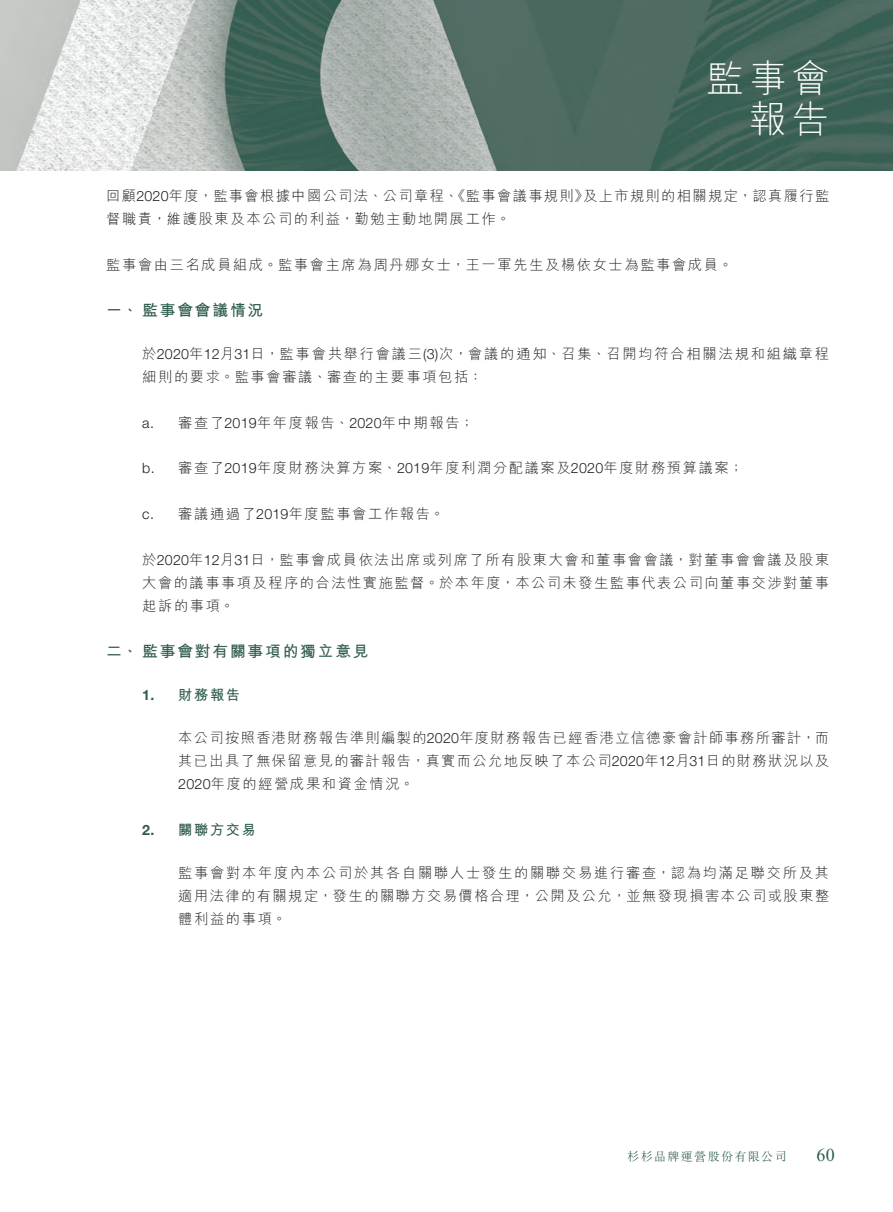
<style>
.page{position:relative;width:893px;height:1212px;background:#fff}
.page>*{position:absolute;margin:0;border:0;box-sizing:border-box;transform-origin:0 0}
.t1{font:300 37.5px/40.5px "M Hei HK";color:#fff;text-align:right}
.t2{font:18px "Times New Roman";color:#315c50}
._03_H1{font:700 15.75px "M Hei HK";letter-spacing:.115em;color:#315c50}
._13_____P4{font:300 14.25px/23.2px "M Hei HK";letter-spacing:.105em;color:#231f20;text-align:justify}
._12___P2{font:300 14.25px/23.2px "M Hei HK";letter-spacing:.115em;color:#231f20}
._11_P0{font:300 14.25px/23.2px "M Hei HK";letter-spacing:.115em;color:#231f20}
._08____IN2{font:300 14.25px "M Hei HK";letter-spacing:.115em;color:#231f20}
._11_P0-2{font:300 14.25px "M Hei HK";letter-spacing:.095em;color:#231f20}
._04___H2{font:700 14.25px "M Hei HK";letter-spacing:.115em;color:#315c50}
._08____IN2-2{font:300 14.25px "Helvetica Neue LT Std";color:#231f20}
._04___H2-2{font:700 14.25px "Helvetica Neue LT Std";color:#315c50}
.t3{font:300 12px "M Sung HK";letter-spacing:.115em;color:#315c50}
.s1{font-family:"Helvetica Neue LT Std"}
</style>
<div class="page">
<img style="left:0;top:0;width:893px;height:170px">
<h1 class="t1" style="left:706px;top:58px;width:124px">監事會報告</h1>
<p class="_11_P0" style="left:106px;top:184px;width:483px">回顧<span class="s1">2020</span>年度，監事會根據中國公司法、公司章程、《監事會議事規則》督職責，維護股東及本公司的利益，勤勉主動地開展工作。</p>
<p class="_11_P0" style="left:106px;top:253px;width:628px">監事會由三名成員組成。監事會主席為周丹娜女士，王一軍先生及楊依女士為監事會成員。</p>
<p class="_03_H1" style="left:106px;top:299px;width:159px">一、監事會會議情況</p>
<p class="_12___P2" style="left:142px;top:342px;width:688px">於<span class="s1">2020</span>年<span class="s1">12</span>月<span class="s1">31</span>日，監事會共舉行會議三 次<span class="s1">)3(</span> ，會議的通知、召集、召開均符合相關法規和組織章程細則的要求。監事會審議、審查的主要事項包括：</p>
<p class="_08____IN2" style="left:178px;top:415px;width:297px">審查了<span class="s1">2019</span>年年度報告、<span class="s1">2020</span>年中期報告;</p>
<p class="_11_P0-2" style="left:583px;top:189px;width:248px">及上市規則的相關規定，認真履行監</p>
<p class="_08____IN2-2" style="left:142px;top:414px;width:13px">.a</p>
<p class="_08____IN2-2" style="left:142px;top:460px;width:14px">.b</p>
<p class="_08____IN2" style="left:178px;top:461px;width:566px">審查了<span class="s1">2019</span>年度財務決算方案、<span class="s1">2019</span>年度利潤分配議案及<span class="s1">2020</span>年度財務預算議案;</p>
<p class="_08____IN2" style="left:178px;top:507px;width:268px">審議通過了<span class="s1">2019</span>年度監事會工作報告。</p>
<p class="_08____IN2-2" style="left:142px;top:505px;width:13px">.c</p>
<p class="_12___P2" style="left:142px;top:548px;width:688px;text-align:justify">於<span class="s1">2020</span>年<span class="s1">12</span>月<span class="s1">31</span>日，監事會成員依法出席或列席了所有股東大會和董事會會議，對董事會會議及股東大會的議事事項及程序的合法性實施監督。於本年度，本公司未發生監事代表公司向董事交涉對董事起訴的事項。</p>
<p class="_03_H1" style="left:106px;top:640px;width:264px">二、監事會對有關事項的獨立意見</p>
<p class="_04___H2" style="left:178px;top:684px;width:63px">財務報告</p>
<p class="_04___H2-2" style="left:142px;top:686px;width:14px">1.</p>
<p class="_04___H2-2" style="left:142px;top:821px;width:14px">2.</p>
<p class="_13_____P4" style="left:178px;top:726px;width:652px">本公司按照香港財務報告準則編製的<span class="s1">2020</span>年度財務報告已經香港立信德豪會計師事務所審計，而其已出具了無保留意見的審計報告，真實而公允地反映了本公司<span class="s1">2020</span>年<span class="s1">12</span>月<span class="s1">31</span>日的財務狀況以及<span class="s1">2020</span>年度的經營成果和資金情況。</p>
<p class="_04___H2" style="left:178px;top:819px;width:79px">關聯方交易</p>
<p class="_13_____P4" style="left:178px;top:861px;width:652px">監事會對本年度內本公司於其各自關聯人士發生的關聯交易進行審查，認為均滿足聯交所及其適用法律的有關規定，發生的關聯方交易價格合理，公開及公允，並無發現損害本公司或股東整體利益的事項。</p>
<p class="t3" style="left:627px;top:1148px;width:161px">杉杉品牌運營股份有限公司</p>
<p class="t2" style="left:817px;top:1142px;width:20px">60</p>
</div>
